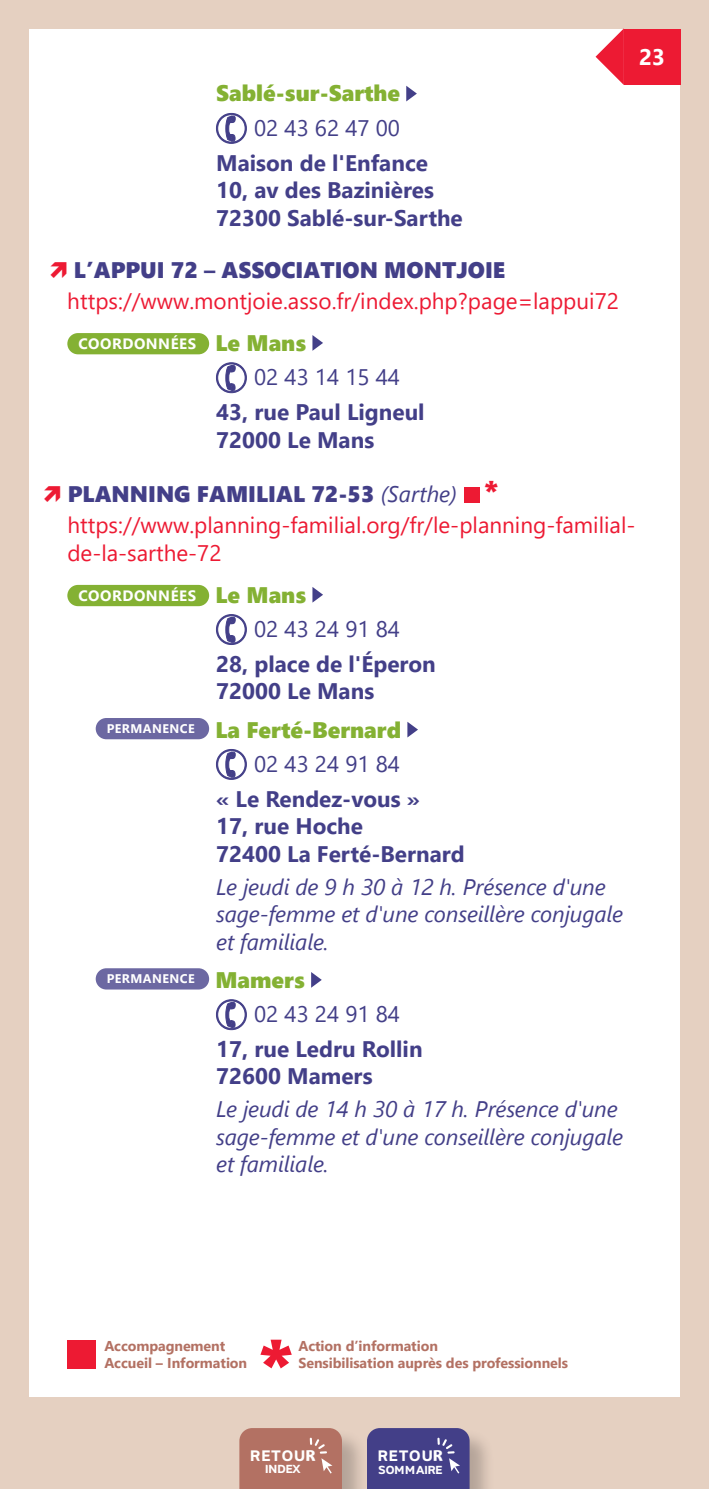
<style>
.page{position:relative;width:709px;height:1489px;background:#fff}
.page>*{position:absolute;margin:0;border:0;box-sizing:border-box;transform-origin:0 0}
.t1{font:700 22.5px/27.5px "Segoe UI";color:#433f88}
.t2{font:italic 22.5px/27.5px "Segoe UI";letter-spacing:-.005em;color:#433f88}
.t3{font:22.5px/27.5px "Segoe UI";color:#ed1a33}
.t4{font:22.5px "Segoe UI Black";color:#433f88}
.t5{font:22.5px "Segoe UI";color:#433f88}
.t6{font:22.5px "Segoe UI Black";color:#84b133}
.t7{font:700 22.5px "Segoe UI";color:#fff}
.t8{font:700 15px "Segoe UI";letter-spacing:.035em;color:#fff}
.t9{font:700 15px "Amino";letter-spacing:.075em;color:#fff}
.t10{font:700 14.25px/17.5px "Segoe UI";letter-spacing:-.005em;color:#b37163}
.t11{font:700 12.5px "Segoe UI";letter-spacing:.035em;color:#fff}
.t12{font:700 11.5px "Amino";color:#fff}
.s1{font-family:"Segoe UI";font-weight:700}
.s2{font-family:"Segoe UI Black";font-weight:400;font-size:22.5px;color:#84b133}
.s3{font-family:"Segoe UI";font-style:italic}
.s4{font-size:30px;color:#ed1a33}
.s5{font-family:"Bienvenue"}
</style>
<div class="page">
<div style="left:680px;top:0;width:29px;height:1396px;background:#e5d0c1"></div>
<div style="left:624px;top:28px;width:56px;height:57px;background:#ed1a33"></div>
<div style="left:0;top:1396px;width:709px;height:92px;background:#e5d0c1"></div>
<div style="left:0;top:28px;width:28px;height:1460px;background:#e5d0c1"></div>
<div style="left:0;top:0;width:709px;height:28px;background:#e5d0c1"></div>
<svg style="left:595px;top:28px;width:29px;height:57px"></svg>
<svg style="left:406px;top:86px;width:11px;height:15px"></svg>
<svg style="left:216px;top:113px;width:31px;height:31px"></svg>
<div style="left:67px;top:333px;width:142px;height:21px;background:#84b133;border-radius:11px"></div>
<svg style="left:312px;top:335px;width:11px;height:16px"></svg>
<svg style="left:216px;top:362px;width:31px;height:31px"></svg>
<div style="left:464px;top:487px;width:16px;height:15px;background:#ed1a33"></div>
<div style="left:67px;top:585px;width:142px;height:21px;background:#84b133;border-radius:11px"></div>
<svg style="left:312px;top:587px;width:11px;height:15px"></svg>
<svg style="left:216px;top:614px;width:31px;height:31px"></svg>
<div style="left:96px;top:718px;width:113px;height:21px;background:#6c68a2;border-radius:11px"></div>
<svg style="left:407px;top:722px;width:11px;height:15px"></svg>
<svg style="left:216px;top:749px;width:31px;height:30px"></svg>
<div style="left:96px;top:968px;width:113px;height:21px;background:#6c68a2;border-radius:11px"></div>
<svg style="left:311px;top:972px;width:11px;height:15px"></svg>
<svg style="left:216px;top:999px;width:31px;height:31px"></svg>
<svg style="left:260px;top:1339px;width:32px;height:29px"></svg>
<div style="left:67px;top:1339px;width:29px;height:29px;background:#ed1a33"></div>
<div style="left:367px;top:1427px;width:128px;height:61px;background:#231f20;opacity:.25"></div>
<div style="left:368px;top:1427px;width:101px;height:61px;background:#433f88"></div>
<div style="left:239px;top:1427px;width:129px;height:61px;background:#231f20;opacity:.25"></div>
<div style="left:239px;top:1427px;width:103px;height:61px;background:#b37163"></div>
<p class="t7" style="left:639px;top:36px;width:27px">23</p>
<p class="t6" style="left:216px;top:77px;width:185px">Sablé-sur-Sarthe</p>
<p class="t5" style="left:254px;top:107px;width:147px">02 43 62 47 00</p>
<p class="t1" style="left:216px;top:147px;width:248px">Maison de l'Enfance<br>10, av des Bazinières<br>72300 Sablé-sur-Sarthe</p>
<p class="t4" style="left:74px;top:254px;width:433px">L’APPUI 72 <span class="s1">–</span> ASSOCIATION MONTJOIE</p>
<p class="t3" style="left:67px;top:285px;width:553px">https://www.montjoie.asso.fr/index.php?page=lappui72</p>
<p class="t8" style="left:79px;top:330px;width:229px">COORDONNÉES <span class="s2">Le Mans</span></p>
<p class="t5" style="left:254px;top:356px;width:147px">02 43 14 15 44</p>
<p class="t1" style="left:216px;top:396px;width:210px">43, rue Paul Ligneul<br>72000 Le Mans</p>
<p class="t4" style="left:68px;top:478px;width:432px">PLANNING FAMILIAL 72-53 <span class="s3">(Sarthe)</span> <span class="s4">*</span></p>
<p class="t3" style="left:67px;top:509px;width:569px">https://www.planning-familial.org/fr/le-planning-familial&shy;de-la-sarthe-72</p>
<p class="t8" style="left:79px;top:581px;width:229px">COORDONNÉES <span class="s2">Le Mans</span></p>
<p class="t5" style="left:254px;top:608px;width:147px">02 43 24 91 84</p>
<p class="t1" style="left:216px;top:648px;width:221px">28, place de l'Éperon<br>72000 Le Mans</p>
<p class="t6" style="left:107px;top:713px;width:296px"><sup>PERMANENCE</sup> La Ferté-Bernard</p>
<p class="t5" style="left:254px;top:742px;width:147px">02 43 24 91 84</p>
<p class="t1" style="left:216px;top:783px;width:250px">« Le Rendez-vous »<br>17, rue Hoche<br>72400 La Ferté-Bernard</p>
<p class="t2" style="left:216px;top:869px;width:408px">Le jeudi de 9 h 30 à 12 h. Présence d'une sage-femme et d'une conseillère conjugale et familiale.</p>
<p class="t11" style="left:107px;top:967px;width:200px">PERMANENCE <span class="s2">Mamers</span></p>
<p class="t5" style="left:254px;top:993px;width:147px">02 43 24 91 84</p>
<p class="t1" style="left:216px;top:1033px;width:208px">17, rue Ledru Rollin<br>72600 Mamers</p>
<p class="t2" style="left:216px;top:1091px;width:408px">Le jeudi de 14 h 30 à 17 h. Présence d'une sage-femme et d'une conseillère conjugale et familiale.</p>
<p class="t10" style="left:104px;top:1335px;width:144px">Accompagnement<br>Accueil – Information</p>
<p class="t10" style="left:298px;top:1335px;width:271px">Action d’information<br>Sensibilisation auprès des professionnels</p>
<p class="t9" style="left:250px;top:1446px;width:67px">RETOU<span class="s5">R</span></p>
<p class="t12" style="left:265px;top:1461px;width:37px">INDEX</p>
<p class="t9" style="left:378px;top:1446px;width:67px">RETOU<span class="s5">R</span></p>
<p class="t12" style="left:378px;top:1462px;width:65px">SOMMAIRE</p>
</div>
